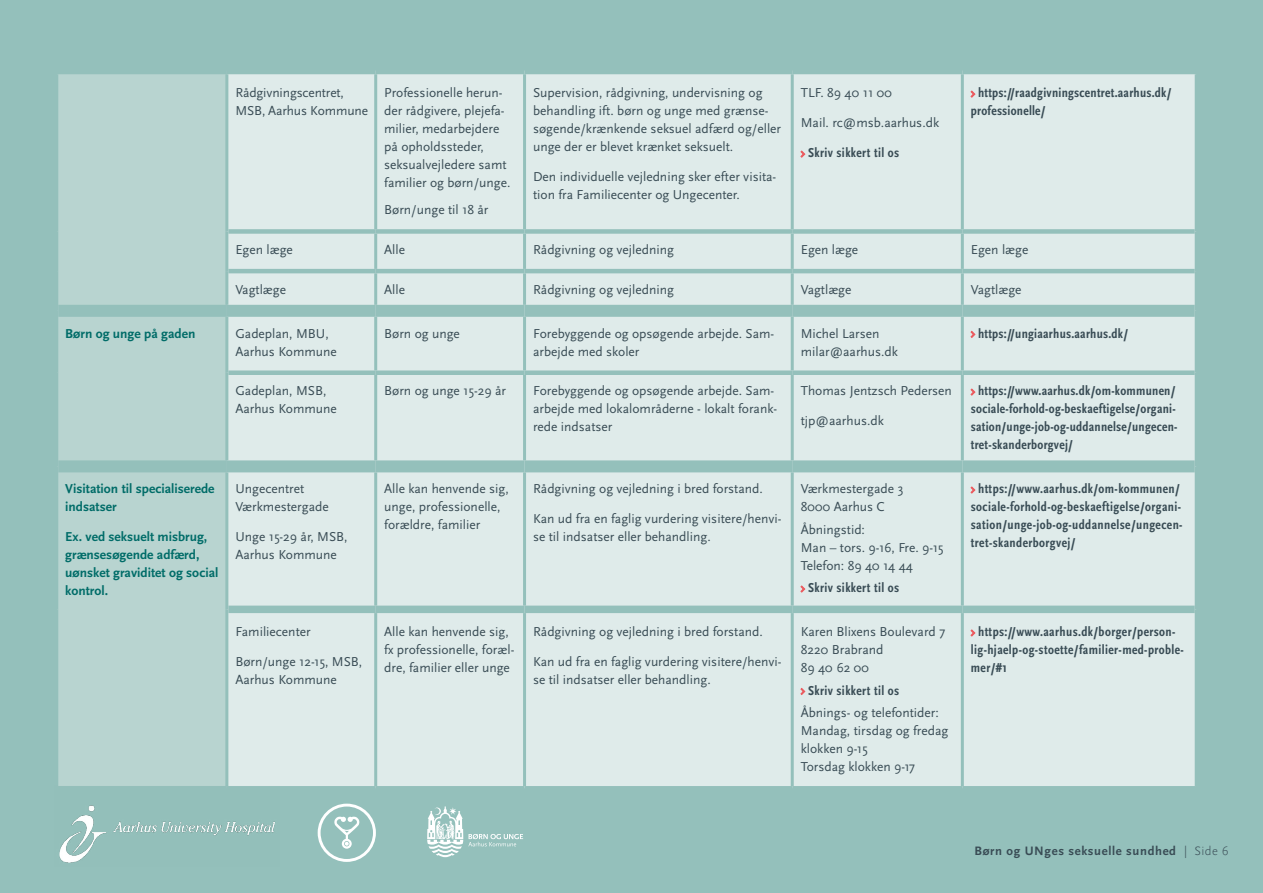
<style>
.page{position:relative;width:1263px;height:893px;background:#94c0bb}
.page>*{position:absolute;margin:0;border:0;box-sizing:border-box;transform-origin:0 0}
.t1{font:13.5px/18px "Scala Sans OT";color:#394c55}
.Normal__Web{font:700 condensed 13.5px/18px "Scala Sans OT";letter-spacing:.03em;color:#394c55}
.t2{font:700 13.5px/18px "Scala Sans OT";color:#006c68}
.t3{font:700 12.75px "Scala Sans OT";letter-spacing:.05em;color:#394c55}
.s1{font-weight:300}
</style>
<div class="page">
<div style="left:58px;top:74px;width:167px;height:711px;background:#b8d4d0"></div>
<div style="left:228px;top:74px;width:967px;height:712px;background:#dfebea"></div>
<hr style="left:374px;top:74px;width:3px;height:155px;background:#94c0bb">
<hr style="left:523px;top:74px;width:3px;height:155px;background:#94c0bb">
<hr style="left:791px;top:74px;width:3px;height:155px;background:#94c0bb">
<hr style="left:961px;top:74px;width:3px;height:155px;background:#94c0bb">
<hr style="left:374px;top:234px;width:3px;height:35px;background:#94c0bb">
<hr style="left:523px;top:234px;width:3px;height:35px;background:#94c0bb">
<hr style="left:791px;top:234px;width:3px;height:35px;background:#94c0bb">
<hr style="left:961px;top:234px;width:3px;height:35px;background:#94c0bb">
<hr style="left:374px;top:273px;width:3px;height:32px;background:#94c0bb">
<hr style="left:523px;top:273px;width:3px;height:32px;background:#94c0bb">
<hr style="left:791px;top:273px;width:3px;height:32px;background:#94c0bb">
<hr style="left:961px;top:273px;width:3px;height:32px;background:#94c0bb">
<hr style="left:374px;top:317px;width:3px;height:53px;background:#94c0bb">
<hr style="left:523px;top:317px;width:3px;height:53px;background:#94c0bb">
<hr style="left:791px;top:317px;width:3px;height:53px;background:#94c0bb">
<hr style="left:961px;top:317px;width:3px;height:53px;background:#94c0bb">
<hr style="left:374px;top:375px;width:3px;height:85px;background:#94c0bb">
<hr style="left:523px;top:375px;width:3px;height:85px;background:#94c0bb">
<hr style="left:791px;top:375px;width:3px;height:85px;background:#94c0bb">
<hr style="left:961px;top:375px;width:3px;height:85px;background:#94c0bb">
<hr style="left:374px;top:472px;width:3px;height:134px;background:#94c0bb">
<hr style="left:523px;top:472px;width:3px;height:134px;background:#94c0bb">
<hr style="left:791px;top:472px;width:3px;height:134px;background:#94c0bb">
<hr style="left:961px;top:472px;width:3px;height:134px;background:#94c0bb">
<hr style="left:374px;top:613px;width:3px;height:173px;background:#94c0bb">
<hr style="left:523px;top:613px;width:3px;height:173px;background:#94c0bb">
<hr style="left:791px;top:613px;width:3px;height:173px;background:#94c0bb">
<hr style="left:961px;top:613px;width:3px;height:173px;background:#94c0bb">
<div style="left:228px;top:606px;width:148px;height:7px;background:#94c0bb"></div>
<div style="left:376px;top:606px;width:148px;height:7px;background:#94c0bb"></div>
<div style="left:524px;top:606px;width:268px;height:7px;background:#94c0bb"></div>
<div style="left:792px;top:606px;width:170px;height:7px;background:#94c0bb"></div>
<div style="left:962px;top:606px;width:233px;height:7px;background:#94c0bb"></div>
<div style="left:227px;top:460px;width:149px;height:12px;background:#94c0bb"></div>
<div style="left:376px;top:460px;width:148px;height:12px;background:#94c0bb"></div>
<div style="left:524px;top:460px;width:268px;height:12px;background:#94c0bb"></div>
<div style="left:792px;top:460px;width:170px;height:12px;background:#94c0bb"></div>
<div style="left:962px;top:460px;width:233px;height:12px;background:#94c0bb"></div>
<div style="left:58px;top:460px;width:169px;height:12px;background:#94c0bb"></div>
<div style="left:227px;top:305px;width:149px;height:12px;background:#94c0bb"></div>
<div style="left:376px;top:305px;width:148px;height:12px;background:#94c0bb"></div>
<div style="left:524px;top:305px;width:268px;height:12px;background:#94c0bb"></div>
<div style="left:792px;top:305px;width:170px;height:12px;background:#94c0bb"></div>
<div style="left:962px;top:305px;width:233px;height:12px;background:#94c0bb"></div>
<div style="left:58px;top:305px;width:169px;height:12px;background:#94c0bb"></div>
<hr style="left:228px;top:269px;width:148px;height:4px;background:#94c0bb">
<hr style="left:376px;top:269px;width:148px;height:4px;background:#94c0bb">
<hr style="left:524px;top:269px;width:268px;height:4px;background:#94c0bb">
<hr style="left:792px;top:269px;width:170px;height:4px;background:#94c0bb">
<hr style="left:962px;top:269px;width:233px;height:4px;background:#94c0bb">
<div style="left:228px;top:229px;width:148px;height:5px;background:#94c0bb"></div>
<div style="left:376px;top:229px;width:148px;height:5px;background:#94c0bb"></div>
<div style="left:524px;top:229px;width:268px;height:5px;background:#94c0bb"></div>
<div style="left:792px;top:229px;width:170px;height:5px;background:#94c0bb"></div>
<div style="left:962px;top:229px;width:233px;height:5px;background:#94c0bb"></div>
<div style="left:228px;top:370px;width:148px;height:5px;background:#94c0bb"></div>
<div style="left:376px;top:370px;width:148px;height:5px;background:#94c0bb"></div>
<div style="left:524px;top:370px;width:268px;height:5px;background:#94c0bb"></div>
<div style="left:792px;top:370px;width:170px;height:5px;background:#94c0bb"></div>
<div style="left:962px;top:370px;width:233px;height:5px;background:#94c0bb"></div>
<svg style="left:800px;top:151px;width:5px;height:7px"></svg>
<svg style="left:970px;top:91px;width:5px;height:7px"></svg>
<svg style="left:970px;top:331px;width:5px;height:7px"></svg>
<svg style="left:970px;top:389px;width:5px;height:7px"></svg>
<svg style="left:800px;top:585px;width:5px;height:8px"></svg>
<svg style="left:970px;top:486px;width:5px;height:8px"></svg>
<svg style="left:800px;top:688px;width:5px;height:7px"></svg>
<svg style="left:970px;top:629px;width:5px;height:7px"></svg>
<img style="left:58px;top:785px;width:221px;height:78px">
<svg style="left:427px;top:806px;width:96px;height:51px"></svg>
<svg style="left:318px;top:804px;width:58px;height:58px"></svg>
<p class="t1" style="left:235px;top:84px;width:134px">Rådgivningscentret,<br>MSB, Aarhus Kommune</p>
<p class="t1" style="left:384px;top:84px;width:128px">Professionelle herun&shy;der rådgivere, plejefa&shy;milier, medarbejdere på opholdssteder, seksualvejledere samt familier og børn/unge.</p>
<p class="t1" style="left:384px;top:201px;width:106px">Børn/unge til 18 år</p>
<p class="t1" style="left:533px;top:84px;width:250px">Supervision, rådgivning, undervisning og behandling ift. børn og unge med grænse&shy;søgende/krænkende seksuel adfærd og/eller unge der er blevet krænket seksuelt.</p>
<p class="t1" style="left:533px;top:168px;width:245px">Den individuelle vejledning sker efter visita&shy;tion fra Familiecenter og Ungecenter.</p>
<p class="t1" style="left:801px;top:84px;width:93px">TLF. 89 40 11 00</p>
<p class="t1" style="left:801px;top:114px;width:140px">Mail. rc@msb.aarhus.dk</p>
<p class="Normal__Web" style="left:808px;top:144px;width:93px">Skriv sikkert til os</p>
<p class="Normal__Web" style="left:971px;top:84px;width:202px;text-indent:7px">https://raadgivningscentret.aarhus.dk/ professionelle/</p>
<p class="t1" style="left:235px;top:241px;width:59px">Egen læge</p>
<p class="t1" style="left:384px;top:241px;width:22px">Alle</p>
<p class="t1" style="left:533px;top:241px;width:142px">Rådgivning og vejledning</p>
<p class="t1" style="left:801px;top:241px;width:59px">Egen læge</p>
<p class="t1" style="left:971px;top:241px;width:59px">Egen læge</p>
<p class="t1" style="left:235px;top:281px;width:52px">Vagtlæge</p>
<p class="t1" style="left:384px;top:281px;width:22px">Alle</p>
<p class="t1" style="left:533px;top:281px;width:142px">Rådgivning og vejledning</p>
<p class="t1" style="left:801px;top:281px;width:52px">Vagtlæge</p>
<p class="t1" style="left:971px;top:281px;width:52px">Vagtlæge</p>
<p class="t2" style="left:65px;top:325px;width:132px">Børn og unge på gaden</p>
<p class="t1" style="left:235px;top:325px;width:103px">Gadeplan, MBU,<br>Aarhus Kommune</p>
<p class="t1" style="left:384px;top:325px;width:77px">Børn og unge</p>
<p class="t1" style="left:533px;top:325px;width:243px">Forebyggende og opsøgende arbejde. Sam&shy;arbejde med skoler</p>
<p class="t1" style="left:801px;top:325px;width:80px">Michel Larsen</p>
<p class="t1" style="left:801px;top:343px;width:99px">milar@aarhus.dk</p>
<p class="t1" style="left:235px;top:382px;width:103px">Gadeplan, MSB,<br>Aarhus Kommune</p>
<p class="t1" style="left:384px;top:382px;width:123px">Børn og unge 15-29 år</p>
<p class="t1" style="left:533px;top:382px;width:246px">Forebyggende og opsøgende arbejde. Sam&shy;arbejde med lokalområderne - lokalt forank&shy;rede indsatser</p>
<p class="t1" style="left:801px;top:382px;width:153px">Thomas Jentzsch Pedersen</p>
<p class="t1" style="left:801px;top:412px;width:85px">tjp@aarhus.dk</p>
<p class="t2" style="left:65px;top:480px;width:151px">Visitation til specialiserede indsatser</p>
<p class="t2" style="left:65px;top:528px;width:155px">Ex. ved seksuelt misbrug, grænsesøgende adfærd, uønsket graviditet og social kontrol.</p>
<p class="t1" style="left:235px;top:480px;width:95px">Ungecentret<br>Værkmestergade</p>
<p class="t1" style="left:235px;top:528px;width:114px">Unge 15-29 år, MSB,<br>Aarhus Kommune</p>
<p class="t1" style="left:235px;top:623px;width:77px">Familiecenter</p>
<p class="t1" style="left:235px;top:653px;width:128px">Børn/unge 12-15, MSB,<br>Aarhus Kommune</p>
<p class="t1" style="left:384px;top:480px;width:126px">Alle kan henvende sig, unge, professionelle, forældre, familier</p>
<p class="t1" style="left:533px;top:480px;width:231px">Rådgivning og vejledning i bred forstand.</p>
<p class="t1" style="left:533px;top:510px;width:250px">Kan ud fra en faglig vurdering visitere/henvi&shy;se til indsatser eller behandling.</p>
<p class="t1" style="left:384px;top:623px;width:132px">Alle kan henvende sig, fx professionelle, foræl&shy;dre, familier eller unge</p>
<p class="t1" style="left:533px;top:623px;width:231px">Rådgivning og vejledning i bred forstand.</p>
<p class="t1" style="left:533px;top:653px;width:250px">Kan ud fra en faglig vurdering visitere/henvi&shy;se til indsatser eller behandling.</p>
<p class="t1" style="left:801px;top:480px;width:104px">Værkmestergade 3<br>8000 Aarhus C</p>
<p class="t1" style="left:801px;top:521px;width:66px">Åbningstid:</p>
<p class="t1" style="left:801px;top:539px;width:144px">Man – tors. 9-16, Fre. 9-15<br>Telefon: 89 40 14 44</p>
<p class="Normal__Web" style="left:808px;top:579px;width:93px">Skriv sikkert til os</p>
<p class="t1" style="left:801px;top:623px;width:146px">Karen Blixens Boulevard 7<br>8220 Brabrand</p>
<p class="t1" style="left:801px;top:659px;width:70px">89 40 62 00</p>
<p class="Normal__Web" style="left:808px;top:682px;width:93px">Skriv sikkert til os</p>
<p class="t1" style="left:801px;top:704px;width:140px">Åbnings- og telefontider:</p>
<p class="t1" style="left:801px;top:722px;width:149px">Mandag, tirsdag og fredag klokken 9-15</p>
<p class="t1" style="left:801px;top:758px;width:116px">Torsdag klokken 9-17</p>
<p class="Normal__Web" style="left:978px;top:325px;width:152px">https://ungiaarhus.aarhus.dk/</p>
<p class="Normal__Web" style="left:971px;top:382px;width:208px;text-indent:7px">https://www.aarhus.dk/om-kommunen/ sociale-forhold-og-beskaeftigelse/organi&shy;sation/unge-job-og-uddannelse/ungecen&shy;tret-skanderborgvej/</p>
<p class="Normal__Web" style="left:971px;top:480px;width:213px;text-indent:7px">https://www.aarhus.dk/om-kommunen/ sociale-forhold-og-beskaeftigelse/organi&shy;sation/unge-job-og-uddannelse/ungecen&shy;tret-skanderborgvej/</p>
<p class="Normal__Web" style="left:971px;top:623px;width:214px;text-indent:7px">https://www.aarhus.dk/borger/person&shy;lig-hjaelp-og-stoette/familier-med-proble&shy;mer/#1</p>
<p class="t3" style="left:975px;top:844px;width:255px">Børn og UNges seksuelle sundhed <span class="s1">| Side 6</span></p>
</div>
